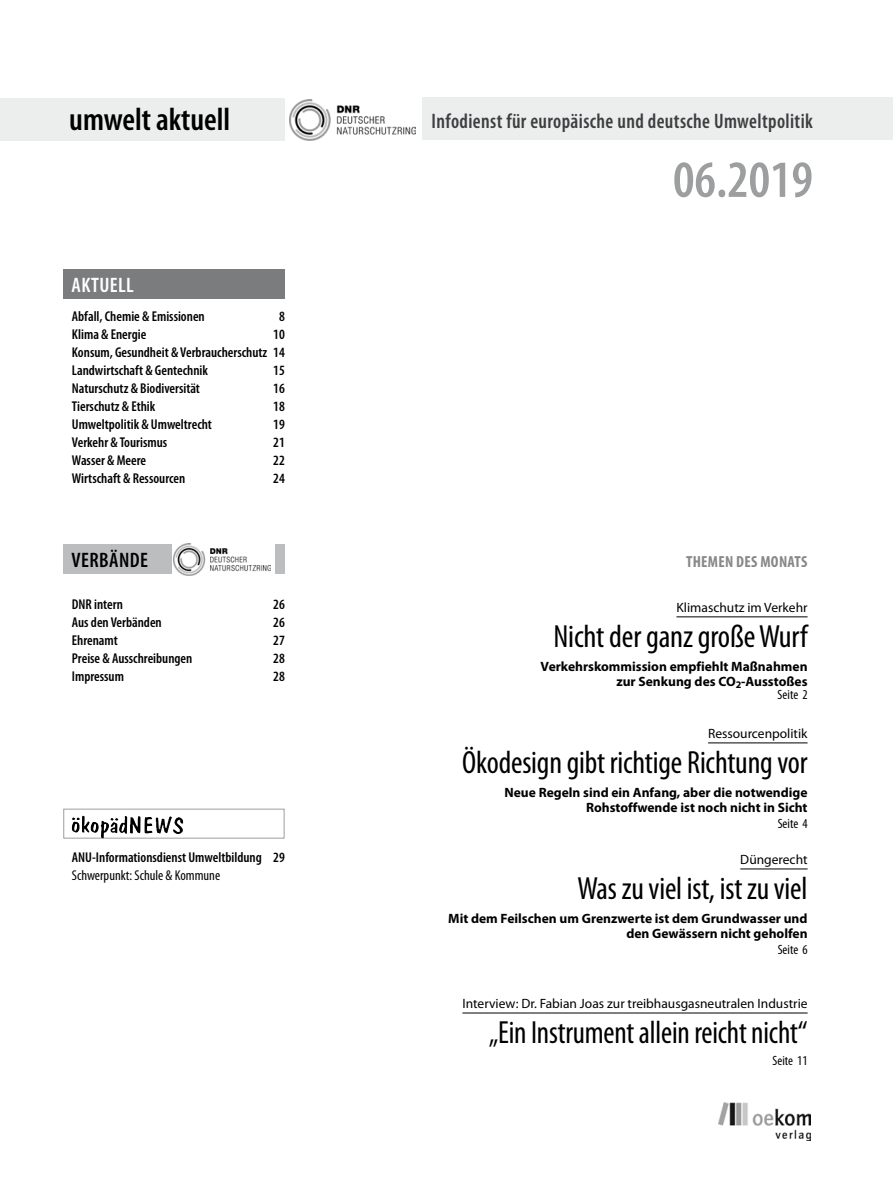
<style>
.page{position:relative;width:893px;height:1191px;background:#fff}
.page>*{position:absolute;margin:0;border:0;box-sizing:border-box;transform-origin:0 0}
.t1{font:600 condensed 52.5px "Myriad Pro";color:#9c9e9f}
.t2{font:condensed 32.1px "Myriad Pro";letter-spacing:-.005em;color:#000}
.t3{font:condensed 32.1px "Myriad Pro";letter-spacing:-.005em;color:#000;scale:.95 1}
.t4{font:600 condensed 32.1px "Myriad Pro";color:#000}
.t5{font:600 condensed 21px "Myriad Pro";letter-spacing:.02em;color:#3e3d40;scale:.95 1}
.t6{font:600 condensed 21px "Myriad Pro";letter-spacing:.02em;color:#000}
.t7{font:600 condensed 21px "Myriad Pro";letter-spacing:.02em;color:#fff}
.t8{font:700 condensed 16.05px "Myriad Pro";letter-spacing:.02em;color:#87888a}
.t9{font:600 condensed 14.25px/18px "Myriad Pro";color:#000;text-align:justify}
.t10{font:condensed 14.25px "Myriad Pro";color:#000}
.t11{font:700 13.5px/15px "Myriad Pro";color:#000;text-align:right}
.t12{font:13.5px "Myriad Pro";color:#000}
.t13{font:condensed 13.5px "Myriad Pro";color:#000}
</style>
<div class="page">
<div style="left:63px;top:269px;width:221px;height:30px;background:#7b7c7e"></div>
<div style="left:63px;top:544px;width:221px;height:30px;background:#bbbdbe"></div>
<div style="left:172px;top:541px;width:102px;height:42px;background:#fff"></div>
<img style="left:173px;top:544px;width:97px;height:32px">
<div style="left:63px;top:808px;width:221px;height:30px;background:#fff;border:1px solid #9c9e9f"></div>
<img style="left:82px;top:815px;width:56px;height:18px">
<div style="left:0;top:98px;width:285px;height:42px;background:#eceded"></div>
<div style="left:423px;top:98px;width:470px;height:42px;background:#eceded"></div>
<hr style="left:676px;top:616px;width:132px;height:1px;background:#000">
<hr style="left:708px;top:742px;width:100px;height:1px;background:#000">
<hr style="left:740px;top:868px;width:68px;height:1px;background:#000">
<hr style="left:462px;top:1012px;width:346px;height:1px;background:#000">
<img style="left:290px;top:99px;width:126px;height:42px">
<img style="left:718px;top:1102px;width:93px;height:38px">
<h2 class="t4" style="left:69px;top:100px;width:163px">umwelt aktuell</h2>
<h3 class="t5" style="left:432px;top:108px;width:403px">Infodienst für europäische und deutsche Umweltpolitik</h3>
<h3 class="t7" style="left:72px;top:272px;width:64px">AKTUELL</h3>
<p class="t9" style="left:72px;top:307px;width:134px">Abfall, Chemie &amp; Emissionen</p>
<p class="t9" style="left:279px;top:307px;width:7px">8</p>
<p class="t9" style="left:72px;top:325px;width:76px">Klima &amp; Energie</p>
<p class="t9" style="left:72px;top:325px;width:215px;text-indent:201px">10<br>Konsum, Gesundheit &amp; Verbraucherschutz 14<br>Landwirtschaft &amp; Gentechnik</p>
<p class="t9" style="left:273px;top:361px;width:13px">15</p>
<p class="t9" style="left:72px;top:379px;width:130px">Naturschutz &amp; Biodiversität</p>
<p class="t9" style="left:273px;top:379px;width:13px">16</p>
<p class="t9" style="left:72px;top:397px;width:85px">Tierschutz &amp; Ethik</p>
<p class="t9" style="left:273px;top:397px;width:13px">18</p>
<p class="t9" style="left:72px;top:415px;width:142px">Umweltpolitik &amp; Umweltrecht</p>
<p class="t9" style="left:273px;top:415px;width:13px">19</p>
<p class="t9" style="left:72px;top:433px;width:97px">Verkehr &amp; Tourismus</p>
<p class="t9" style="left:273px;top:433px;width:13px">21</p>
<p class="t9" style="left:72px;top:451px;width:76px">Wasser &amp; Meere</p>
<p class="t9" style="left:273px;top:451px;width:13px">22</p>
<p class="t9" style="left:72px;top:469px;width:115px">Wirtschaft &amp; Ressourcen</p>
<p class="t9" style="left:273px;top:469px;width:13px">24</p>
<h3 class="t6" style="left:72px;top:547px;width:78px">VERBÄNDE</h3>
<p class="t9" style="left:72px;top:595px;width:52px">DNR intern</p>
<p class="t9" style="left:273px;top:595px;width:13px">26</p>
<p class="t9" style="left:72px;top:613px;width:91px">Aus den Verbänden</p>
<p class="t9" style="left:273px;top:613px;width:13px">26</p>
<p class="t9" style="left:72px;top:631px;width:47px">Ehrenamt</p>
<p class="t9" style="left:273px;top:631px;width:13px">27</p>
<p class="t9" style="left:72px;top:649px;width:122px">Preise &amp; Ausschreibungen</p>
<p class="t9" style="left:273px;top:649px;width:13px">28</p>
<p class="t9" style="left:72px;top:667px;width:54px">Impressum</p>
<p class="t9" style="left:273px;top:667px;width:13px">28</p>
<p class="t9" style="left:72px;top:847px;width:215px">ANU-Informationsdienst Umweltbildung 29</p>
<p class="t10" style="left:72px;top:866px;width:150px">Schwerpunkt: Schule &amp; Kommune</p>
<h1 class="t1" style="left:673px;top:147px;width:141px">06.2019</h1>
<p class="t8" style="left:686px;top:552px;width:123px">THEMEN DES MONATS</p>
<p class="t12" style="left:676px;top:599px;width:133px">Klimaschutz im Verkehr</p>
<h2 class="t2" style="left:553px;top:617px;width:256px">Nicht der ganz große Wurf</h2>
<p class="t11" style="left:541px;top:658px;width:268px">Verkehrskommission empfiehlt Maßnahmen zur Senkung des CO<sub>2</sub>-Ausstoßes</p>
<p class="t13" style="left:778px;top:686px;width:31px">Seite 2</p>
<p class="t12" style="left:708px;top:725px;width:101px">Ressourcenpolitik</p>
<h2 class="t2" style="left:462px;top:743px;width:347px">Ökodesign gibt richtige Richtung vor</h2>
<p class="t11" style="left:505px;top:784px;width:304px">Neue Regeln sind ein Anfang, aber die notwendige<br>Rohstoffwende ist noch nicht in Sicht</p>
<p class="t13" style="left:778px;top:815px;width:31px">Seite 4</p>
<p class="t12" style="left:740px;top:851px;width:69px">Düngerecht</p>
<h2 class="t2" style="left:577px;top:869px;width:232px">Was zu viel ist, ist zu viel</h2>
<p class="t11" style="left:448px;top:910px;width:361px">Mit dem Feilschen um Grenzwerte ist dem Grundwasser und den Gewässern nicht geholfen</p>
<p class="t13" style="left:778px;top:941px;width:31px">Seite 6</p>
<p class="t12" style="left:462px;top:995px;width:347px">Interview: Dr. Fabian Joas zur treibhausgasneutralen Industrie</p>
<h2 class="t3" style="left:489px;top:1013px;width:337px">„Ein Instrument allein reicht nicht“</h2>
<p class="t13" style="left:772px;top:1052px;width:37px">Seite 11</p>
</div>
